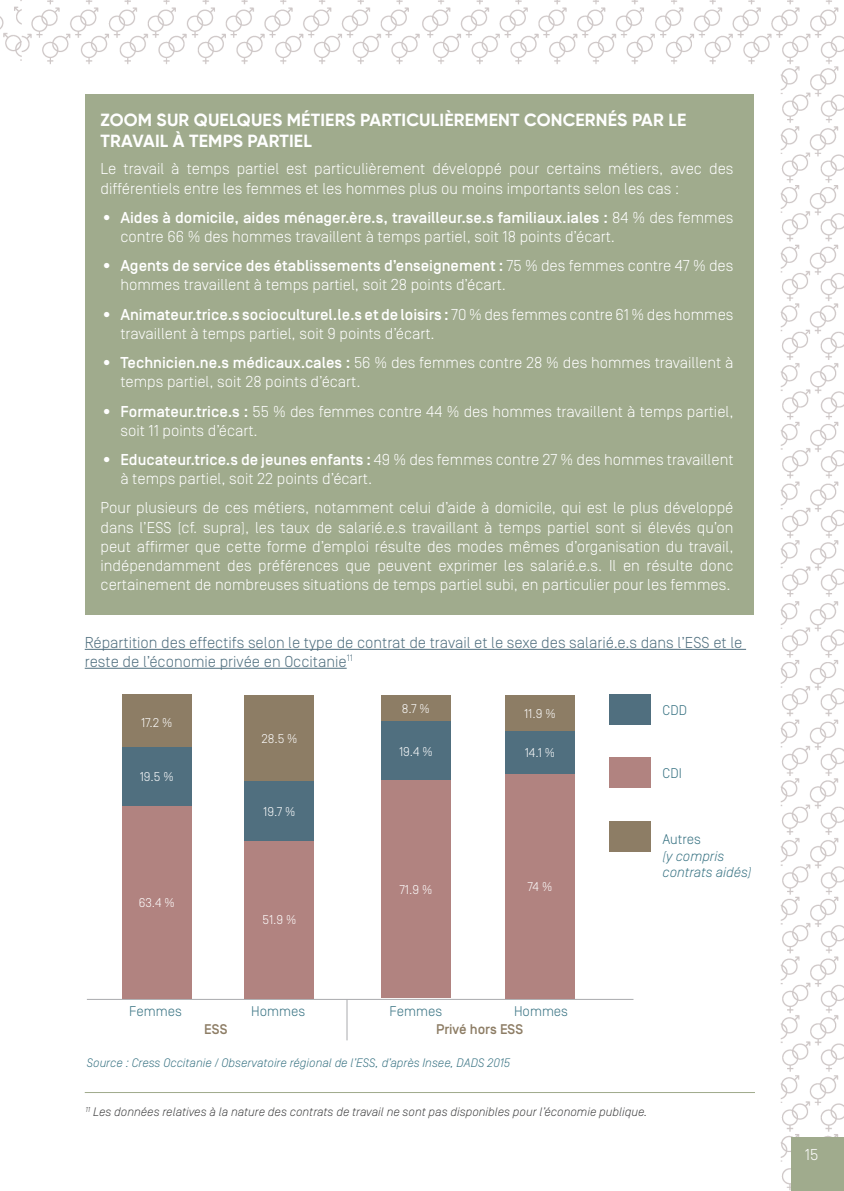
<style>
.page{position:relative;width:844px;height:1191px;background:#fff}
.page>*{position:absolute;margin:0;border:0;box-sizing:border-box;transform-origin:0 0}
.t1{font:700 17.5px/21px "Gilroy";letter-spacing:.01em;color:#fff}
.t2{font:300 15.75px/19.2px "Simplon BP";color:#fff}
.t3{font:300 15.75px/18.9px "Simplon BP";color:#506f7f}
.t4{font:300 14px "Simplon BP";color:#377282}
.t5{font:italic 300 14px/16.8px "Simplon BP";color:#377282}
.t6{font:500 14px "Simplon BP";color:#8d7d65}
.t7{font:300 12.6px "Simplon BP";color:#fff}
.t8{font:italic 300 12.25px "Simplon BP";color:#3e3e3f}
.t9{font:italic 300 12.25px "Simplon BP";color:#377282}
.s1{font-weight:500}
</style>
<div class="page">
<img style="left:0;top:0;width:843px;height:1191px">
<div style="left:791px;top:1137px;width:52px;height:54px;background:#a0ab8d"></div>
<div style="left:86px;top:94px;width:668px;height:521px;background:#a0ab8d"></div>
<hr style="left:85px;top:649px;width:660px;height:1px;background:#506f7f">
<hr style="left:85px;top:668px;width:261px;height:1px;background:#506f7f">
<hr style="left:85px;top:1092px;width:669px;height:1px;background:#a0ab8d">
<hr style="left:87px;top:999px;width:546px;height:1px;background:#a9aaae">
<div style="left:122px;top:695px;width:69px;height:52px;background:#8d7d65"></div>
<div style="left:244px;top:695px;width:70px;height:86px;background:#8d7d65"></div>
<div style="left:381px;top:695px;width:69px;height:26px;background:#8d7d65"></div>
<div style="left:505px;top:695px;width:69px;height:36px;background:#8d7d65"></div>
<div style="left:122px;top:747px;width:69px;height:59px;background:#506f7f"></div>
<div style="left:244px;top:781px;width:70px;height:60px;background:#506f7f"></div>
<div style="left:381px;top:721px;width:69px;height:59px;background:#506f7f"></div>
<div style="left:505px;top:731px;width:69px;height:43px;background:#506f7f"></div>
<div style="left:122px;top:806px;width:69px;height:192px;background:#b18380"></div>
<div style="left:244px;top:841px;width:70px;height:157px;background:#b18380"></div>
<div style="left:381px;top:780px;width:69px;height:218px;background:#b18380"></div>
<div style="left:505px;top:774px;width:69px;height:224px;background:#b18380"></div>
<hr style="left:346px;top:999px;width:1px;height:41px;background:#a9aaae">
<div style="left:609px;top:694px;width:41px;height:31px;background:#506f7f"></div>
<div style="left:609px;top:757px;width:41px;height:31px;background:#b18380"></div>
<div style="left:609px;top:821px;width:41px;height:30px;background:#8d7d65"></div>
<p class="t1" style="left:101px;top:109px;width:587px">ZOOM SUR QUELQUES MÉTIERS PARTICULIÈREMENT CONCERNÉS PAR LE<br>TRAVAIL À TEMPS PARTIEL</p>
<p class="t2" style="left:100px;top:159px;width:634px">Le travail à temps partiel est particulièrement développé pour certains métiers, avec des différentiels entre les femmes et les hommes plus ou moins importants selon les cas :</p>
<p class="t2" style="left:120px;top:207px;width:614px;text-indent:-20px"><span class="s1">• Aides à domicile, aides ménager.ère.s, travailleur.se.s familiaux.iales :</span> 84 % des femmes contre 66 % des hommes travaillent à temps partiel, soit 18 points d’écart.</p>
<p class="t2" style="left:120px;top:256px;width:614px;text-indent:-20px"><span class="s1">• Agents de service des établissements d’enseignement :</span> 75 % des femmes contre 47 % des hommes travaillent à temps partiel, soit 28 points d’écart.</p>
<p class="t2" style="left:120px;top:304px;width:614px;text-indent:-20px"><span class="s1">• Animateur.trice.s socioculturel.le.s et de loisirs :</span> 70 % des femmes contre 61 % des hommes travaillent à temps partiel, soit 9 points d’écart.</p>
<p class="t2" style="left:120px;top:353px;width:614px;text-indent:-20px"><span class="s1">• Technicien.ne.s médicaux.cales :</span> 56 % des femmes contre 28 % des hommes travaillent à temps partiel, soit 28 points d’écart.</p>
<p class="t2" style="left:120px;top:401px;width:614px;text-indent:-20px"><span class="s1">• Formateur.trice.s :</span> 55 % des femmes contre 44 % des hommes travaillent à temps partiel, soit 11 points d’écart.</p>
<p class="t2" style="left:120px;top:449px;width:614px;text-indent:-20px"><span class="s1">• Educateur.trice.s de jeunes enfants :</span> 49 % des femmes contre 27 % des hommes travaillent à temps partiel, soit 22 points d’écart.</p>
<p class="t2" style="left:100px;top:498px;width:634px;text-align:justify">Pour plusieurs de ces métiers, notamment celui d’aide à domicile, qui est le plus développé dans l’ESS (cf. supra), les taux de salarié.e.s travaillant à temps partiel sont si élevés qu’on peut affirmer que cette forme d’emploi résulte des modes mêmes d’organisation du travail, indépendamment des préférences que peuvent exprimer les salarié.e.s. Il en résulte donc certainement de nombreuses situations de temps partiel subi, en particulier pour les femmes.</p>
<p class="t3" style="left:85px;top:632px;width:659px">Répartition des effectifs selon le type de contrat de travail et le sexe des salarié.e.s dans l’ESS et le reste de l’économie privée en Occitanie<sup>11</sup></p>
<p class="t7" style="left:141px;top:715px;width:33px">17.2 %</p>
<p class="t7" style="left:140px;top:769px;width:35px">19.5 %</p>
<p class="t7" style="left:139px;top:895px;width:37px">63.4 %</p>
<p class="t7" style="left:261px;top:731px;width:38px">28.5 %</p>
<p class="t7" style="left:263px;top:804px;width:34px">19.7 %</p>
<p class="t7" style="left:262px;top:912px;width:35px">51.9 %</p>
<p class="t7" style="left:401px;top:701px;width:30px">8.7 %</p>
<p class="t7" style="left:399px;top:744px;width:35px">19.4 %</p>
<p class="t7" style="left:399px;top:882px;width:34px">71.9 %</p>
<p class="t7" style="left:524px;top:706px;width:33px">11.9 %</p>
<p class="t7" style="left:524px;top:745px;width:32px">14.1 %</p>
<p class="t7" style="left:527px;top:879px;width:26px">74 %</p>
<p class="t4" style="left:662px;top:702px;width:26px">CDD</p>
<p class="t4" style="left:662px;top:765px;width:21px">CDI</p>
<p class="t4" style="left:662px;top:831px;width:40px">Autres</p>
<p class="t5" style="left:662px;top:847px;width:90px">(y compris contrats aidés)</p>
<p class="t4" style="left:129px;top:1003px;width:54px">Femmes</p>
<p class="t4" style="left:251px;top:1003px;width:55px">Hommes</p>
<p class="t4" style="left:389px;top:1003px;width:54px">Femmes</p>
<p class="t4" style="left:514px;top:1003px;width:55px">Hommes</p>
<p class="t6" style="left:204px;top:1020px;width:25px">ESS</p>
<p class="t6" style="left:436px;top:1020px;width:89px">Privé hors ESS</p>
<p class="t9" style="left:87px;top:1055px;width:425px">Source : Cress Occitanie / Observatoire régional de l’ESS, d’après Insee, DADS 2015</p>
<p class="t8" style="left:86px;top:1104px;width:563px"><sup>11</sup> Les données relatives à la nature des contrats de travail ne sont pas disponibles pour l’économie publique.</p>
<p class="t2" style="left:804px;top:1144px;width:15px">15</p>
</div>
